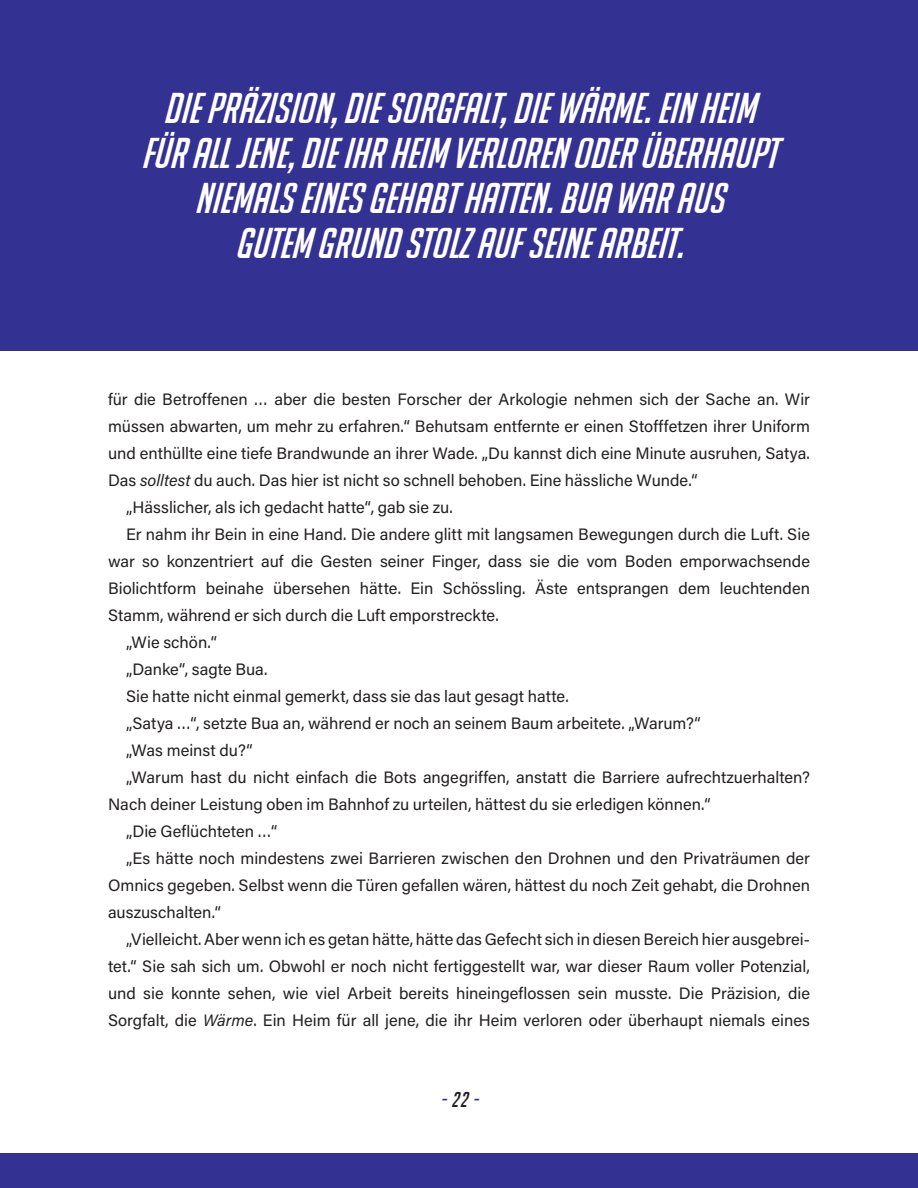
<style>
.page{position:relative;width:918px;height:1188px;background:#fff}
.page>*{position:absolute;margin:0;border:0;box-sizing:border-box;transform-origin:0 0}
.t1{font:italic 42px/45px "Big Noodle Too";letter-spacing:.005em;color:#fff;text-align:center}
.t2{font:italic 21px "Big Noodle Too";color:#333192}
.TXT{font:16.5px/27px "Acumin Pro";color:#231f20;text-align:justify}
.s1{font-style:italic}
.s2{color:#231f20}
</style>
<div class="page">
<div style="left:0;top:1153px;width:918px;height:35px;background:#333192"></div>
<div style="left:0;top:0;width:918px;height:351px;background:#333192"></div>
<p class="t1" style="left:141px;top:85px;width:637px">DIE PRÄZISION, DIE SORGFALT, DIE WÄRME. EIN HEIM FÜR ALL JENE, DIE IHR HEIM VERLOREN ODER ÜBERHAUPT NIEMALS EINES GEHABT HATTEN. BUA WAR AUS<br>GUTEM GRUND STOLZ AUF SEINE ARBEIT.</p>
<p class="TXT" style="left:108px;top:385px;width:704px">für die Betroffenen … aber die besten Forscher der Arkologie nehmen sich der Sache an. Wir müssen abwarten, um mehr zu erfahren.“ Behutsam entfernte er einen Stofffetzen ihrer Uniform und enthüllte eine tiefe Brandwunde an ihrer Wade. „Du kannst dich eine Minute ausruhen, Satya.<br>Das <span class="s1">solltest</span> du auch. Das hier ist nicht so schnell behoben. Eine hässliche Wunde.“</p>
<p class="TXT" style="left:126px;top:493px;width:328px">„Hässlicher, als ich gedacht hatte“, gab sie zu.</p>
<p class="TXT" style="left:108px;top:520px;width:704px;text-indent:18px">Er nahm ihr Bein in eine Hand. Die andere glitt mit langsamen Bewegungen durch die Luft. Sie war so konzentriert auf die Gesten seiner Finger, dass sie die vom Boden emporwachsende Biolichtform beinahe übersehen hätte. Ein Schössling. Äste entsprangen dem leuchtenden Stamm, während er sich durch die Luft emporstreckte.</p>
<p class="TXT" style="left:126px;top:628px;width:93px">„Wie schön.“</p>
<p class="TXT" style="left:126px;top:655px;width:143px">„Danke“, sagte Bua.</p>
<p class="TXT" style="left:126px;top:682px;width:444px">Sie hatte nicht einmal gemerkt, dass sie das laut gesagt hatte.</p>
<p class="TXT" style="left:126px;top:709px;width:576px">„Satya …“, setzte Bua an, während er noch an seinem Baum arbeitete. „Warum?“</p>
<p class="TXT" style="left:126px;top:736px;width:128px">„Was meinst du?“</p>
<p class="TXT" style="left:108px;top:763px;width:703px;text-indent:18px">„Warum hast du nicht einfach die Bots angegriffen, anstatt die Barriere aufrechtzuerhalten?<br>Nach deiner Leistung oben im Bahnhof zu urteilen, hättest du sie erledigen können.“</p>
<p class="TXT" style="left:126px;top:817px;width:153px">„Die Geflüchteten …“</p>
<p class="TXT" style="left:108px;top:844px;width:704px;text-indent:18px">„Es hätte noch mindestens zwei Barrieren zwischen den Drohnen und den Privaträumen der Omnics gegeben. Selbst wenn die Türen gefallen wären, hättest du noch Zeit gehabt, die Drohnen auszuschalten.“</p>
<p class="TXT" style="left:108px;top:925px;width:704px;text-indent:18px">„Vielleicht. Aber wenn ich es getan hätte, hätte das Gefecht sich in diesen Bereich hier ausgebrei&shy;tet.“ Sie sah sich um. Obwohl er noch nicht fertiggestellt war, war dieser Raum voller Potenzial, und sie konnte sehen, wie viel Arbeit bereits hineingeflossen sein musste. Die Präzision, die Sorgfalt, die <span class="s1">Wärme</span>. Ein Heim für all jene, die ihr Heim verloren oder überhaupt niemals eines</p>
<p class="t2" style="left:440px;top:1087px;width:39px">-<span class="s2">22</span>-</p>
</div>
